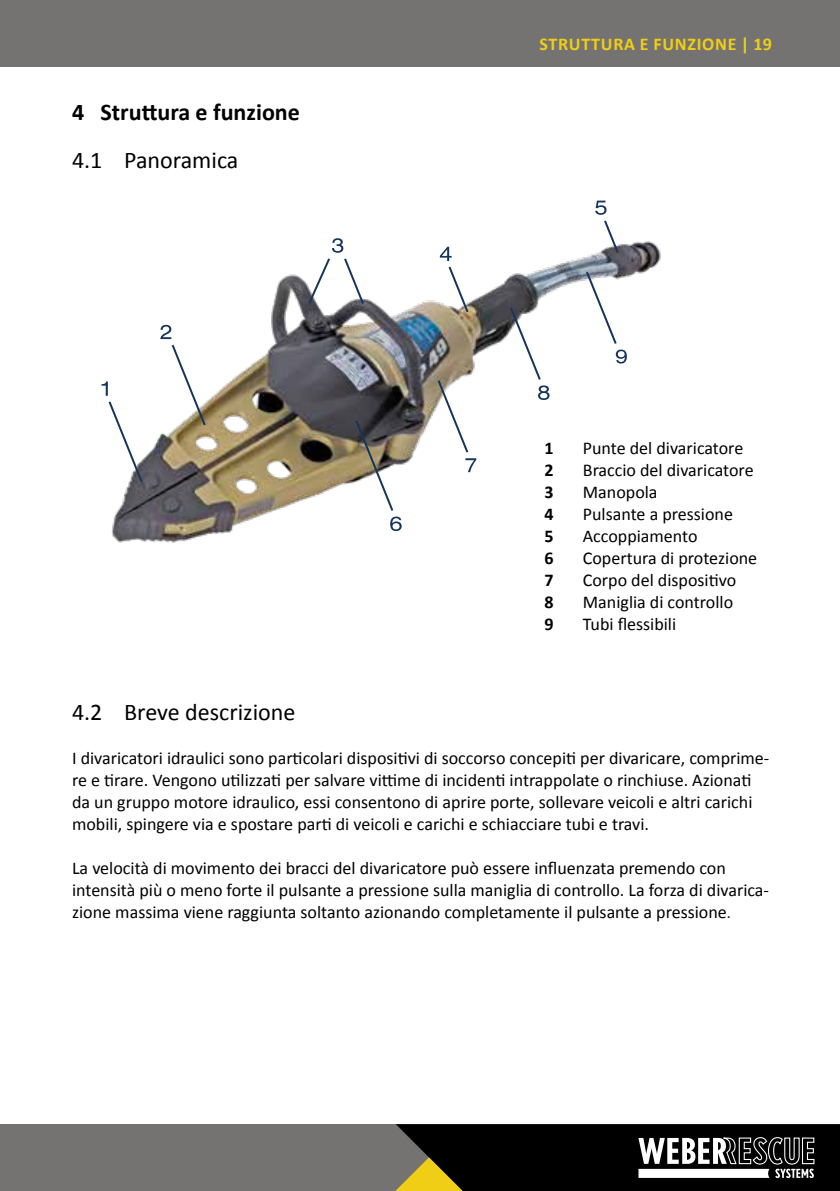
<style>
.page{position:relative;width:840px;height:1191px;background:#fff}
.page>*{position:absolute;margin:0;border:0;box-sizing:border-box;transform-origin:0 0}
.t1{font:24px "Calibri";color:#000}
.t2{font:700 24px "Calibri";color:#000}
.t3{font:18px/22px "Calibri";color:#000}
.t4{font:700 18px "Calibri";letter-spacing:.04em;color:#efce15}
.t5{font:700 18px "Calibri";color:#000}
.s1{font-size:16px}
</style>
<div class="page">
<div style="left:0;top:0;width:839px;height:67px;background:#757372"></div>
<div style="left:0;top:1124px;width:839px;height:67px;background:#757372"></div>
<svg style="left:395px;top:1124px;width:444px;height:67px;background:#2a2922"></svg>
<img style="left:111px;top:241px;width:550px;height:302px">
<svg style="left:436px;top:378px;width:40px;height:94px"></svg>
<svg style="left:353px;top:418px;width:48px;height:113px"></svg>
<svg style="left:595px;top:201px;width:25px;height:54px"></svg>
<svg style="left:439px;top:247px;width:31px;height:67px"></svg>
<svg style="left:306px;top:238px;width:59px;height:68px"></svg>
<svg style="left:160px;top:325px;width:47px;height:102px"></svg>
<svg style="left:508px;top:305px;width:41px;height:95px"></svg>
<svg style="left:101px;top:381px;width:43px;height:103px"></svg>
<svg style="left:584px;top:269px;width:42px;height:94px"></svg>
<h1 class="t2" style="left:72px;top:97px;width:229px">4 Struttura e funzione</h1>
<h1 class="t1" style="left:72px;top:145px;width:168px">4.1 Panoramica</h1>
<p class="t4" style="left:539px;top:33px;width:234px">STRUTTURA E FUNZIONE | 19</p>
<p class="t5" style="left:544px;top:437px;width:11px">1</p>
<p class="t3" style="left:582px;top:437px;width:162px">Punte del divaricatore</p>
<p class="t5" style="left:544px;top:459px;width:11px">2</p>
<p class="t3" style="left:582px;top:459px;width:172px">Braccio del divaricatore</p>
<p class="t5" style="left:544px;top:481px;width:11px">3</p>
<p class="t3" style="left:582px;top:481px;width:76px">Manopola</p>
<p class="t5" style="left:544px;top:503px;width:11px">4</p>
<p class="t3" style="left:582px;top:503px;width:151px">Pulsante a pressione</p>
<p class="t5" style="left:544px;top:525px;width:11px">5</p>
<p class="t3" style="left:582px;top:525px;width:116px">Accoppiamento</p>
<p class="t5" style="left:544px;top:547px;width:11px">6</p>
<p class="t3" style="left:582px;top:547px;width:176px">Copertura di protezione</p>
<p class="t5" style="left:544px;top:568px;width:11px">7</p>
<p class="t3" style="left:582px;top:569px;width:155px">Corpo del dispositivo</p>
<p class="t5" style="left:544px;top:590px;width:11px">8</p>
<p class="t3" style="left:582px;top:591px;width:152px">Maniglia di controllo</p>
<p class="t5" style="left:544px;top:612px;width:11px">9</p>
<p class="t3" style="left:582px;top:613px;width:95px">Tubi flessibili</p>
<h1 class="t1" style="left:72px;top:697px;width:225px">4.2 Breve descrizione</h1>
<p class="t3" style="left:72px;top:747px;width:698px">I divaricatori idraulici sono particolari dispositivi di soccorso concepiti per divaricare, comprime&shy;re e tirare. Vengono utilizzati per salvare vittime di incidenti intrappolate o rinchiuse. Azionati da un gruppo motore idraulico, essi consentono di aprire porte, sollevare veicoli e altri carichi mobili, spingere via e spostare parti di veicoli e carichi e schiacciare tubi e travi.</p>
<p class="t3" style="left:72px;top:857px;width:698px">La velocità di movimento dei bracci del divaricatore può essere influenzata premendo con intensità più o meno forte il pulsante a pressione sulla maniglia di controllo. La forza di divarica&shy;zione massima viene raggiunta soltanto azionando completamente il pulsante a pressione<span class="s1">.</span></p>
</div>
